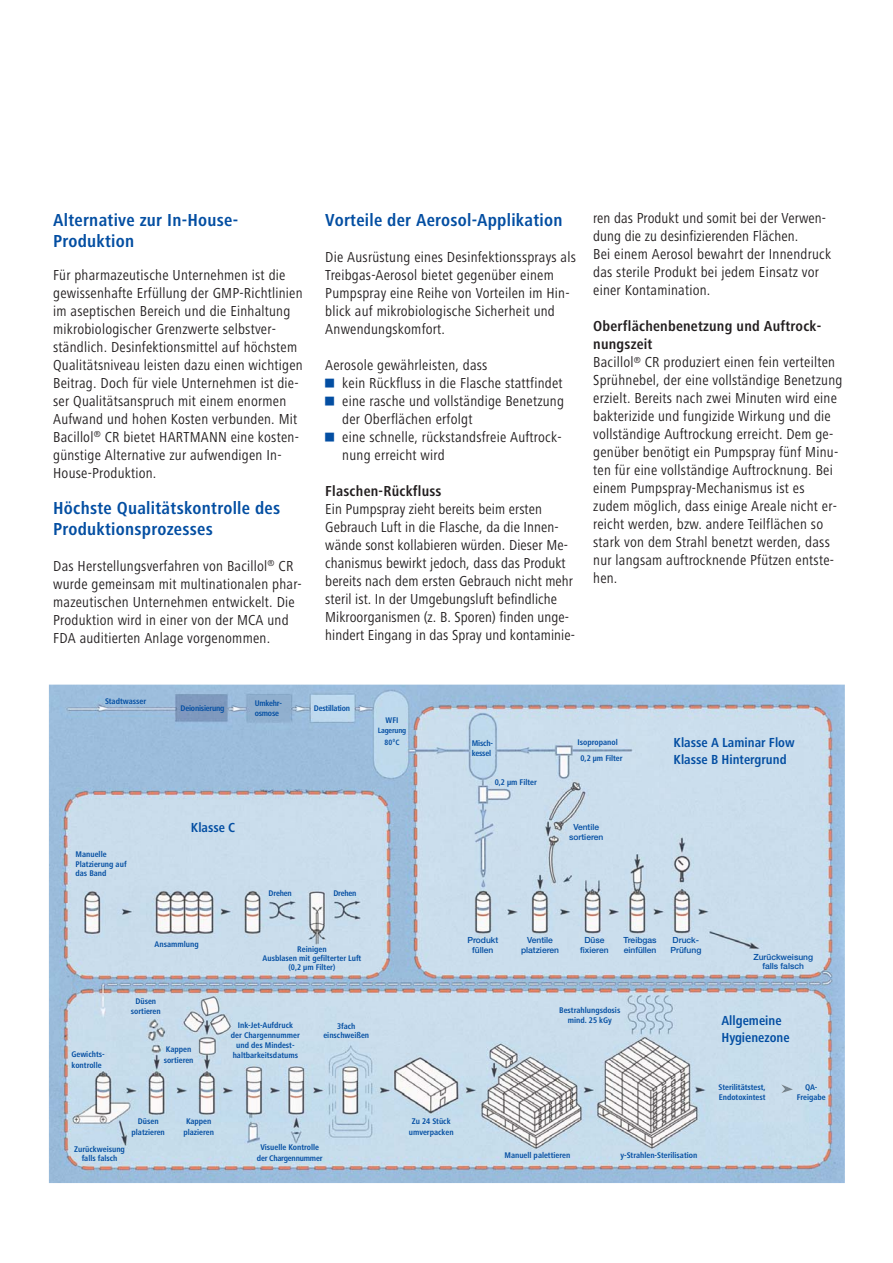
<style>
.page{position:relative;width:893px;height:1263px;background:#fff}
.page>*{position:absolute;margin:0;border:0;box-sizing:border-box;transform-origin:0 0}
.t1{font:700 18px/21px "Hartmann";letter-spacing:.015em;color:#034ea2}
.t2{font:15px/18px "Hartmann";letter-spacing:.015em;color:#231f20}
.t3{font:700 15px "Hartmann";letter-spacing:.015em;color:#231f20}
.t4{font:700 13.5px/16.4px "Hartmann";color:#034ea2}
.t5{font:700 8.55px/10.2px "Hartmann";color:#034ea2;text-align:center}
.t6{font:500 8.55px/10.2px "Helvetica Neue";color:#034ea2;text-align:center}
.t7{font:700 8.55px/10.2px "Hartmann";letter-spacing:-.025em;color:#034ea2}
.t8{font:700 7.95px/11.9px "Hartmann";letter-spacing:-.025em;color:#034ea2;text-align:center}
.s1{color:#034ea2}
.s2{font-weight:700}
</style>
<div class="page">
<img style="left:49px;top:685px;width:796px;height:498px">
<svg style="left:781px;top:1084px;width:12px;height:9px"></svg>
<p class="t1" style="left:53px;top:211px;width:187px">Alternative zur In-House-<br>Produktion</p>
<p class="t2" style="left:53px;top:267px;width:251px">Für pharmazeutische Unternehmen ist die gewissenhafte Erfüllung der GMP-Richtlinien im aseptischen Bereich und die Einhaltung mikrobiologischer Grenzwerte selbstver&shy;ständlich. Desinfektionsmittel auf höchstem Qualitätsniveau leisten dazu einen wichtigen Beitrag. Doch für viele Unternehmen ist die&shy;ser Qualitätsanspruch mit einem enormen Aufwand und hohen Kosten verbunden. Mit Bacillol<sup>®</sup> CR bietet HARTMANN eine kosten&shy;günstige Alternative zur aufwendigen In-House-Produktion.</p>
<p class="t1" style="left:53px;top:499px;width:228px">Höchste Qualitätskontrolle des<br>Produktionsprozesses</p>
<p class="t2" style="left:53px;top:558px;width:250px">Das Herstellungsverfahren von Bacillol<sup>®</sup> CR wurde gemeinsam mit multinationalen phar&shy;mazeutischen Unternehmen entwickelt. Die Produktion wird in einer von der MCA und FDA auditierten Anlage vorgenommen.</p>
<p class="t1" style="left:325px;top:211px;width:239px">Vorteile der Aerosol-Applikation</p>
<p class="t2" style="left:325px;top:249px;width:252px">Die Ausrüstung eines Desinfektionssprays als Treibgas-Aerosol bietet gegenüber einem Pumpspray eine Reihe von Vorteilen im Hin&shy;blick auf mikrobiologische Sicherheit und Anwendungskomfort.</p>
<p class="t2" style="left:325px;top:357px;width:164px">Aerosole gewährleisten, dass</p>
<p class="t2" style="left:325px;top:375px;width:239px"><span class="s1">■</span> kein Rückfluss in die Flasche stattfindet</p>
<p class="t2" style="left:342px;top:393px;width:223px;text-indent:-17px"><span class="s1">■</span> eine rasche und vollständige Benetzung der Oberflächen erfolgt</p>
<p class="t2" style="left:342px;top:429px;width:221px;text-indent:-17px"><span class="s1">■</span> eine schnelle, rückstandsfreie Auftrock&shy;nung erreicht wird</p>
<p class="t3" style="left:325px;top:485px;width:118px">Flaschen-Rückfluss</p>
<p class="t2" style="left:325px;top:501px;width:251px">Ein Pumpspray zieht bereits beim ersten Gebrauch Luft in die Flasche, da die Innen&shy;wände sonst kollabieren würden. Dieser Me&shy;chanismus bewirkt jedoch, dass das Produkt bereits nach dem ersten Gebrauch nicht mehr steril ist. In der Umgebungsluft befindliche Mikroorganismen (z. B. Sporen) finden unge&shy;hindert Eingang in das Spray und kontaminie-</p>
<p class="t2" style="left:593px;top:211px;width:239px">ren das Produkt und somit bei der Verwen&shy;dung die zu desinfizierenden Flächen.<br>Bei einem Aerosol bewahrt der Innendruck das sterile Produkt bei jedem Einsatz vor einer Kontamination.</p>
<p class="t2" style="left:593px;top:319px;width:251px"><span class="s2">Oberflächenbenetzung und Auftrock&shy;nungszeit<br></span>Bacillol<sup>®</sup> CR produziert einen fein verteilten Sprüh nebel, der eine vollständige Benetzung erzielt. Bereits nach zwei Minuten wird eine bakterizide und fungizide Wirkung und die vollständige Auftrockung erreicht. Dem ge&shy;genüber benötigt ein Pumpspray fünf Minu&shy;ten für eine vollständige Auftrocknung. Bei einem Pumpspray-Mechanismus ist es zudem möglich, dass einige Areale nicht er&shy;reicht werden, bzw. andere Teilflächen so stark von dem Strahl benetzt werden, dass nur langsam auftrocknende Pfützen entste&shy;hen.</p>
<p class="t5" style="left:105px;top:697px;width:43px">Stadtwasser</p>
<p class="t5" style="left:76px;top:851px;width:53px;line-height:9.3px;text-align:left">Manuelle<br>Platzierung auf das Band</p>
<p class="t7" style="left:181px;top:703px;width:46px">Deionisierung</p>
<p class="t7" style="left:255px;top:698px;width:29px">Umkehr&shy;osmose</p>
<p class="t7" style="left:314px;top:703px;width:38px">Destillation</p>
<p class="t5" style="left:386px;top:716px;width:14px">WFI</p>
<p class="t8" style="left:378px;top:725px;width:30px">Lagerung<br>80<sup>0</sup>C</p>
<p class="t4" style="left:191px;top:820px;width:46px">Klasse C</p>
<p class="t5" style="left:269px;top:889px;width:25px">Drehen</p>
<p class="t5" style="left:333px;top:889px;width:25px">Drehen</p>
<p class="t7" style="left:472px;top:738px;width:23px">Misch&shy;kessel</p>
<p class="t5" style="left:495px;top:778px;width:44px">0,2 μm Filter</p>
<p class="t5" style="left:577px;top:737px;width:42px">Isopropanol</p>
<p class="t4" style="left:674px;top:736px;width:122px">Klasse A Laminar Flow<br>Klasse B Hintergrund</p>
<p class="t5" style="left:580px;top:753px;width:44px">0,2 μm Filter</p>
<p class="t6" style="left:569px;top:822px;width:36px">Ventile sortieren</p>
<p class="t5" style="left:71px;top:1050px;width:35px;text-align:left">Gewichts&shy;kontrolle</p>
<p class="t5" style="left:155px;top:939px;width:46px">Ansammlung</p>
<p class="t5" style="left:131px;top:997px;width:31px">Düsen sortieren</p>
<p class="t5" style="left:164px;top:1045px;width:31px;text-align:left">Kappen sortieren</p>
<p class="t5" style="left:263px;top:945px;width:100px;line-height:9.3px">Reinigen<br>Ausblasen mit gefilterter Luft (0,2 μm Filter)</p>
<p class="t5" style="left:231px;top:1021px;width:70px">Ink-Jet-Aufdruck<br>der Chargennummer und des Mindest - haltbarkeitsdatums</p>
<p class="t5" style="left:323px;top:1022px;width:47px;line-height:9.3px">3fach einschweißen</p>
<p class="t5" style="left:132px;top:1117px;width:35px">Düsen platzieren</p>
<p class="t5" style="left:183px;top:1117px;width:32px">Kappen plazieren</p>
<p class="t5" style="left:74px;top:1146px;width:52px;line-height:8.6px">Zurückweisung falls falsch</p>
<p class="t7" style="left:257px;top:1143px;width:67px;text-align:center">Visuelle Kontrolle der Chargennummer</p>
<p class="t6" style="left:467px;top:936px;width:32px">Produkt füllen</p>
<p class="t6" style="left:521px;top:936px;width:40px">Ventile platzieren</p>
<p class="t6" style="left:580px;top:936px;width:30px">Düse fixieren</p>
<p class="t6" style="left:624px;top:936px;width:35px;text-align:left">Treibgas einfüllen</p>
<p class="t6" style="left:670px;top:936px;width:32px;text-align:left">Druck-<br>Prüfung</p>
<p class="t5" style="left:559px;top:1006px;width:63px">Bestrahlungsdosis mind. 25 kGy</p>
<p class="t5" style="left:409px;top:1117px;width:46px">Zu 24 Stück umverpacken</p>
<p class="t5" style="left:504px;top:1150px;width:67px">Manuell palettieren</p>
<p class="t5" style="left:620px;top:1150px;width:78px">y-Strahlen-Sterilisation</p>
<p class="t6" style="left:753px;top:953px;width:61px;line-height:8.6px">Zurückweisung falls falsch</p>
<p class="t4" style="left:721px;top:1014px;width:70px">Allgemeine<br>Hygienezone</p>
<p class="t5" style="left:719px;top:1083px;width:49px;text-align:left">Sterilitätstest,<br>Endotoxintest</p>
<p class="t5" style="left:797px;top:1082px;width:31px">QA-<br>Freigabe</p>
</div>
